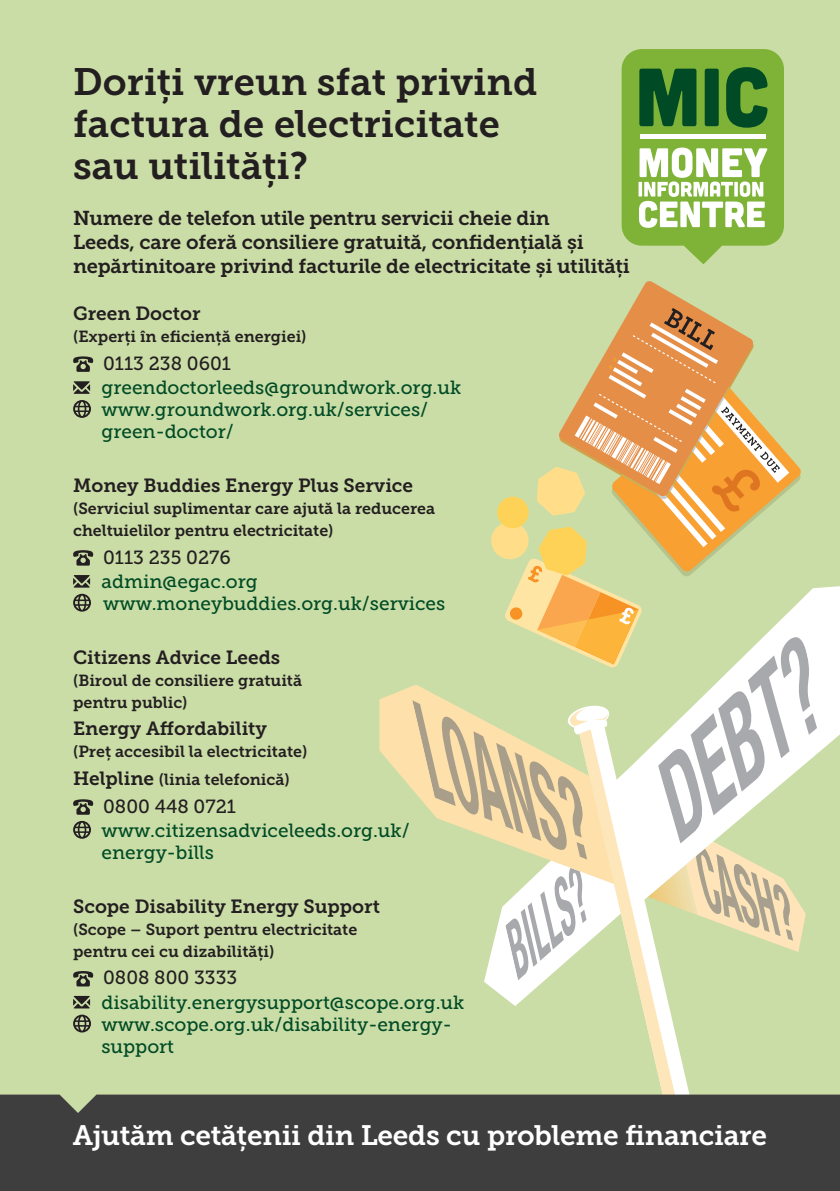
<style>
.page{position:relative;width:840px;height:1191px;background:#fff}
.page>*{position:absolute;margin:0;border:0;box-sizing:border-box;transform-origin:0 0}
.t1{font:38px/42px "Museo Slab 700";color:#231f20}
.t2{font:28px "Museo Slab 700";letter-spacing:-.01em;color:#fff}
.t3{font:20px/24px "Museo Slab 700";letter-spacing:-.01em;color:#231f20}
.t4{font:19px/22px "Museo Slab 500";color:#004b25}
.t5{font:19px "Museo Slab 700";color:#231f20}
.t6{font:19px "Museo Slab 500";color:#231f20}
.t7{font:16px/22px "Museo Slab 700";color:#231f20}
.s1{font-size:19px}
</style>
<div class="page">
<div style="left:0;top:0;width:839px;height:1122px;background:#cbdda7"></div>
<svg style="left:677px;top:1041px;width:13px;height:53px"></svg>
<svg style="left:642px;top:1006px;width:35px;height:88px"></svg>
<svg style="left:379px;top:686px;width:33px;height:103px;fill:#fee1aa"></svg>
<svg style="left:816px;top:586px;width:23px;height:169px;background:#fbfcf9"></svg>
<div style="left:0;top:1094px;width:839px;height:97px;background:#3e3e3f"></div>
<svg style="left:73px;top:356px;width:20px;height:16px"></svg>
<svg style="left:73px;top:381px;width:17px;height:13px"></svg>
<svg style="left:73px;top:400px;width:18px;height:18px"></svg>
<svg style="left:73px;top:550px;width:20px;height:15px"></svg>
<svg style="left:73px;top:575px;width:17px;height:12px"></svg>
<svg style="left:73px;top:594px;width:18px;height:17px"></svg>
<svg style="left:73px;top:799px;width:20px;height:15px"></svg>
<svg style="left:73px;top:821px;width:18px;height:17px"></svg>
<svg style="left:73px;top:971px;width:20px;height:15px"></svg>
<svg style="left:73px;top:996px;width:17px;height:12px"></svg>
<svg style="left:73px;top:1014px;width:18px;height:18px"></svg>
<svg style="left:621px;top:49px;width:162px;height:215px;background:#88b461"></svg>
<div style="left:639px;top:134px;width:126px;height:5px;background:#fff"></div>
<svg style="left:412px;top:284px;width:404px;height:722px"></svg>
<p class="t1" style="left:73px;top:61px;width:465px">Doriți vreun sfat privind factura de electricitate sau utilități?</p>
<p class="t3" style="left:73px;top:206px;width:558px">Numere de telefon utile pentru servicii cheie din<br>Leeds, care oferă consiliere gratuită, confidențială și nepărtinitoare privind facturile de electricitate și utilități</p>
<p class="t5" style="left:73px;top:303px;width:129px">Green Doctor</p>
<p class="t7" style="left:73px;top:326px;width:235px">(Experți în eficiență energiei)</p>
<p class="t6" style="left:103px;top:353px;width:129px">0113 238 0601</p>
<p class="t4" style="left:101px;top:376px;width:361px">greendoctorleeds@groundwork.org.uk</p>
<p class="t4" style="left:101px;top:398px;width:328px">www.groundwork.org.uk/services/ green-doctor/</p>
<p class="t5" style="left:73px;top:474px;width:341px">Money Buddies Energy Plus Service</p>
<p class="t7" style="left:73px;top:497px;width:363px">(Serviciul suplimentar care ajută la reducerea cheltuielilor pentru electricitate)</p>
<p class="t6" style="left:103px;top:546px;width:129px">0113 235 0276</p>
<p class="t4" style="left:101px;top:570px;width:158px">admin@egac.org</p>
<p class="t4" style="left:103px;top:592px;width:343px">www.moneybuddies.org.uk/services</p>
<p class="t5" style="left:73px;top:646px;width:208px">Citizens Advice Leeds</p>
<p class="t7" style="left:73px;top:669px;width:230px">(Biroul de consiliere gratuită pentru public)</p>
<p class="t5" style="left:73px;top:718px;width:195px">Energy Affordability</p>
<p class="t7" style="left:73px;top:741px;width:235px">(Preț accesibil la electricitate)</p>
<p class="t7" style="left:73px;top:768px;width:218px"><span class="s1">Helpline</span> (linia telefonică)</p>
<p class="t6" style="left:103px;top:795px;width:134px">0800 448 0721</p>
<p class="t4" style="left:101px;top:819px;width:309px">www.citizensadviceleeds.org.uk/ energy-bills</p>
<p class="t5" style="left:73px;top:895px;width:308px">Scope Disability Energy Support</p>
<p class="t7" style="left:73px;top:918px;width:285px">(Scope – Suport pentru electricitate pentru cei cu dizabilități)</p>
<p class="t6" style="left:103px;top:967px;width:136px">0808 800 3333</p>
<p class="t4" style="left:101px;top:991px;width:364px">disability.energysupport@scope.org.uk</p>
<p class="t4" style="left:101px;top:1013px;width:351px">www.scope.org.uk/disability-energy&shy;support</p>
<p class="t2" style="left:73px;top:1119px;width:695px">Ajutăm cetățenii din Leeds cu probleme financiare</p>
</div>
